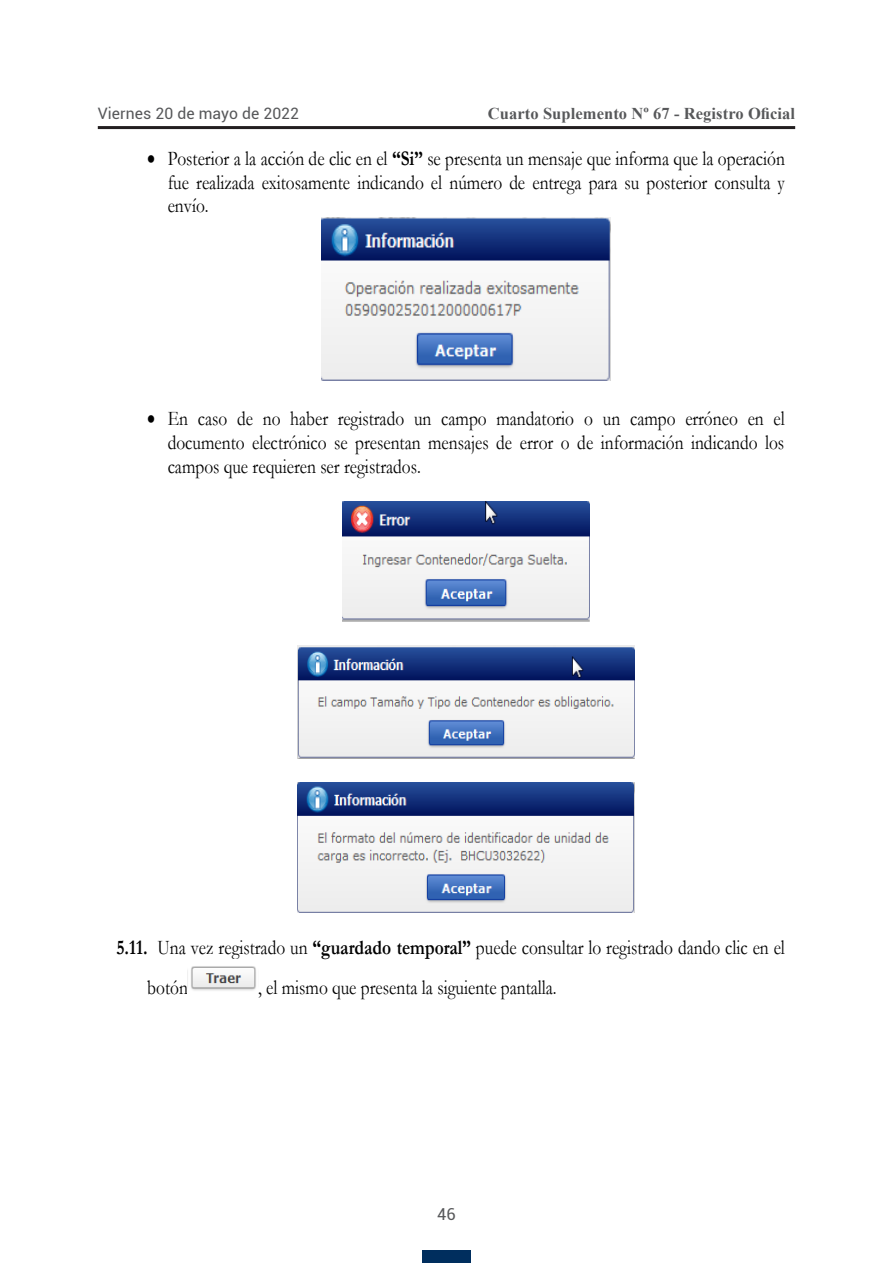
<style>
.page{position:relative;width:893px;height:1263px;background:#fff}
.page>*{position:absolute;margin:0;border:0;box-sizing:border-box;transform-origin:0 0}
.t1{font:21px/23.5px "Garamond";color:#000;text-align:justify;scale:.83 1}
.t2{font:700 16.5px "Times New Roman";letter-spacing:.005em;color:#57585a}
.t3{font:16.5px "Roboto";color:#57585a}
.t4{font:15.75px "Roboto";letter-spacing:.005em;color:#57585a}
.s1{font-weight:700}
</style>
<div class="page">
<hr style="left:98px;top:126px;width:697px;height:3px;background:#231f20">
<div style="left:422px;top:1250px;width:49px;height:13px;background:#002e5e"></div>
<img style="left:321px;top:218px;width:290px;height:162px">
<img style="left:343px;top:502px;width:246px;height:119px">
<img style="left:297px;top:645px;width:338px;height:114px">
<img style="left:297px;top:783px;width:338px;height:130px">
<img style="left:191px;top:966px;width:65px;height:25px">
<p class="t4" style="left:98px;top:102px;width:203px">Viernes 20 de mayo de 2022</p>
<p class="t2" style="left:488px;top:102px;width:309px">Cuarto Suplemento Nº 67 - Registro Oficial</p>
<p class="t1" style="left:168px;top:146px;width:745px;text-indent:-20px">• Posterior a la acción de clic en el <span class="s1">“Si”</span> se presenta un mensaje que informa que la operación fue realizada exitosamente indicando el número de entrega para su posterior consulta y envío.</p>
<p class="t1" style="left:168px;top:406px;width:745px;text-indent:-20px">• En caso de no haber registrado un campo mandatorio o un campo erróneo en el documento electrónico se presentan mensajes de error o de información indicando los campos que requieren ser registrados.</p>
<p class="t1" style="left:147px;top:927px;width:770px;line-height:39.8px;text-indent:-31px"><span class="s1">5.11.</span> Una vez registrado un <span class="s1">“guardado temporal”</span> puede consultar lo registrado dando clic en el botón</p>
<p class="t1" style="left:258px;top:975px;width:361px">, el mismo que presenta la siguiente pantalla.</p>
<p class="t3" style="left:437px;top:1203px;width:20px">46</p>
</div>
